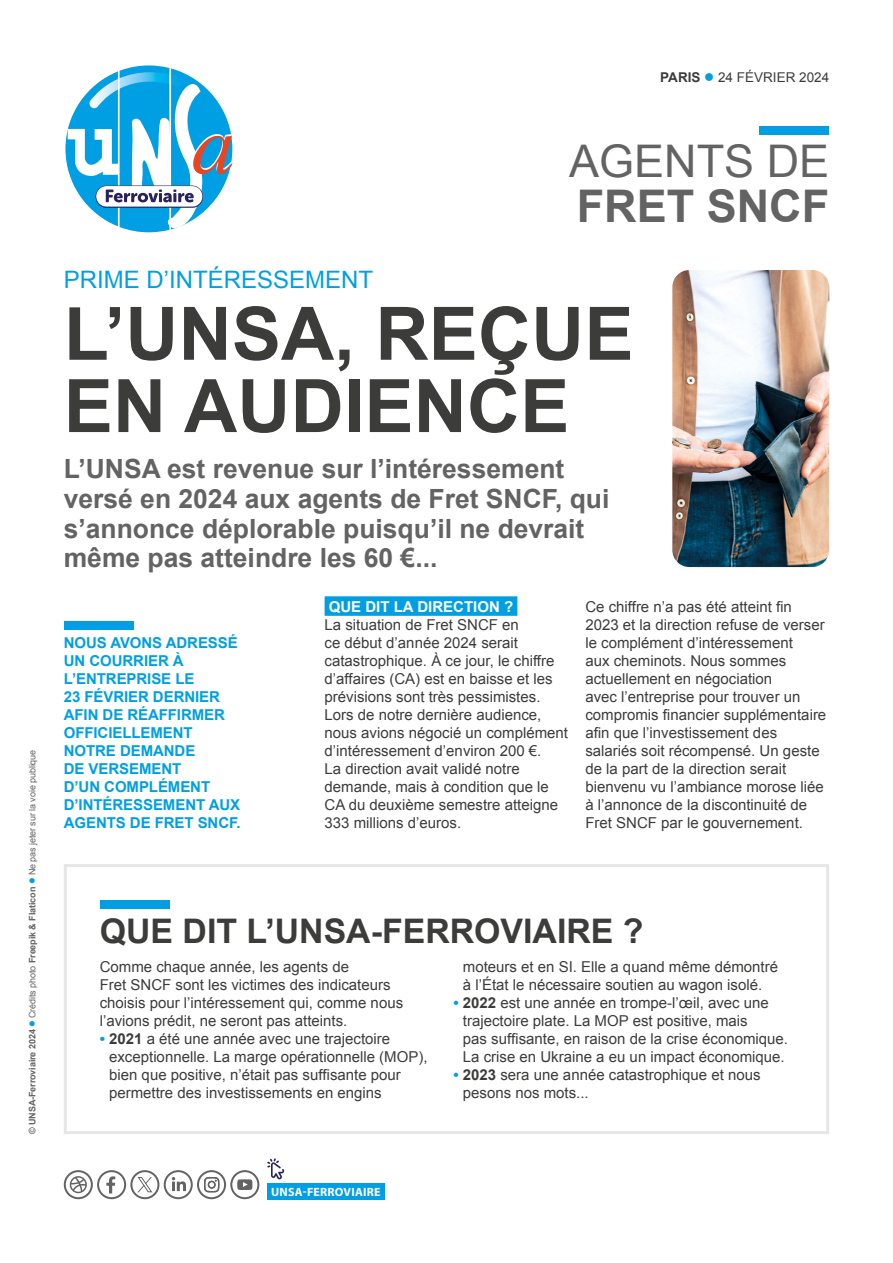
<style>
.page{position:relative;width:893px;height:1263px;background:#fff}
.page>*{position:absolute;margin:0;border:0;box-sizing:border-box;transform-origin:0 0}
.t1{font:700 73.8px/72.3px "Arial";color:#3c3c3b}
.t2{font:45px "Arial";color:#646363}
.t3{font:700 45px "Arial";color:#646363}
.t4{font:700 33.9px "Arial";color:#3c3c3b}
.t5{font:700 26.4px/29.5px "Arial";color:#646363}
.t6{font:24px "Arial";color:#009fe3}
.t7{font:15px/18px "Arial";color:#3c3c3b}
.t8{font:700 15px/18px "Arial";letter-spacing:-.005em;color:#009fe3}
.t9{font:700 15px "Arial";color:#fff}
.t10{font:13.5px "Arial";color:#3c3c3b}
.t11{font:700 12px "Myriad Pro";letter-spacing:.02em;color:#fff}
.t12{font:9px "Arial";letter-spacing:-.01em;color:#646363}
.s1{font-weight:700}
.s2{color:#009fe3}
.s3{font-weight:700;color:#009fe3}
</style>
<div class="page">
<svg style="left:65px;top:65px;width:168px;height:168px"></svg>
<div style="left:759px;top:126px;width:70px;height:8px;background:#009fe3"></div>
<div style="left:325px;top:596px;width:192px;height:20px;background:#009fe3"></div>
<div style="left:267px;top:1183px;width:118px;height:16px;background:#009fe3"></div>
<svg style="left:267px;top:1158px;width:17px;height:22px"></svg>
<svg style="left:64px;top:1170px;width:195px;height:29px"></svg>
<div style="left:64px;top:622px;width:70px;height:8px;background:#009fe3"></div>
<div style="left:64px;top:864px;width:765px;height:270px;border:3px solid #e6e6e6"></div>
<div style="left:100px;top:900px;width:70px;height:8px;background:#009fe3"></div>
<img style="left:672px;top:270px;width:157px;height:297px">
<p class="t12" style="left:26px;top:1134px;width:386px;rotate:-90deg"><span class="s1">© UNSA-Ferroviaire 2024</span> <span class="s2">●</span> Crédits photo <span class="s1">Freepik &amp; Flaticon</span> <span class="s2">●</span> Ne pas jeter sur la voie publique</p>
<p class="t10" style="left:660px;top:69px;width:170px"><span class="s1">PARIS</span> <span class="s2">●</span> 24 FÉVRIER 2024</p>
<h2 class="t2" style="left:569px;top:131px;width:262px">AGENTS DE</h2>
<h2 class="t3" style="left:577px;top:176px;width:254px">FRET SNCF</h2>
<h3 class="t6" style="left:64px;top:263px;width:311px">PRIME D’INTÉRESSEMENT</h3>
<h1 class="t1" style="left:64px;top:300px;width:571px">L’UNSA, REÇUE<br>EN AUDIENCE</h1>
<h3 class="t5" style="left:64px;top:455px;width:547px">L’UNSA est revenue sur l’intéressement versé en 2024 aux agents de Fret SNCF, qui s’annonce déplorable puisqu’il ne devrait même pas atteindre les 60 €...</h3>
<p class="t8" style="left:64px;top:634px;width:178px">NOUS AVONS ADRESSÉ<br>UN COURRIER À<br>L’ENTREPRISE LE<br>23 FÉVRIER DERNIER<br>AFIN DE RÉAFFIRMER<br>OFFICIELLEMENT<br>NOTRE DEMANDE<br>DE VERSEMENT<br>D’UN COMPLÉMENT<br>D’INTÉRESSEMENT AUX<br>AGENTS DE FRET SNCF.</p>
<p class="t9" style="left:329px;top:597px;width:186px">QUE DIT LA DIRECTION ?</p>
<p class="t7" style="left:325px;top:616px;width:245px">La situation de Fret SNCF en<br>ce début d’année 2024 serait catastrophique. À ce jour, le chiffre d’affaires (CA) est en baisse et les prévisions sont très pessimistes.<br>Lors de notre dernière audience, nous avions négocié un complément d’intéressement d’environ 200 €.<br>La direction avait validé notre demande, mais à condition que le<br>CA du deuxième semestre atteigne<br>333 millions d’euros.</p>
<p class="t7" style="left:585px;top:598px;width:242px">Ce chiffre n’a pas été atteint fin<br>2023 et la direction refuse de verser le complément d’intéressement<br>aux cheminots. Nous sommes actuellement en négociation<br>avec l’entreprise pour trouver un compromis financier supplémentaire afin que l’investissement des salariés soit récompensé. Un geste de la part de la direction serait bienvenu vu l’ambiance morose liée à l’annonce de la discontinuité de<br>Fret SNCF par le gouvernement.</p>
<h3 class="t4" style="left:100px;top:908px;width:545px">QUE DIT L’UNSA-FERROVIAIRE ?</h3>
<p class="t7" style="left:100px;top:958px;width:305px">Comme chaque année, les agents de<br>Fret SNCF sont les victimes des indicateurs choisis pour l’intéressement qui, comme nous l’avions prédit, ne seront pas atteints.</p>
<p class="t7" style="left:109px;top:1030px;width:320px;text-indent:-9px"><span class="s3">•</span> <span class="s1">2021</span> a été une année avec une trajectoire exceptionnelle. La marge opérationnelle (MOP), bien que positive, n’était pas suffisante pour permettre des investissements en engins</p>
<p class="t7" style="left:463px;top:958px;width:317px">moteurs et en SI. Elle a quand même démontré à l’État le nécessaire soutien au wagon isolé.</p>
<p class="t7" style="left:463px;top:994px;width:327px;text-indent:-9px"><span class="s3">•</span> <span class="s1">2022</span> est une année en trompe-l’œil, avec une trajectoire plate. La MOP est positive, mais<br>pas suffisante, en raison de la crise économique.<br>La crise en Ukraine a eu un impact économique.</p>
<p class="t7" style="left:463px;top:1066px;width:299px;text-indent:-9px"><span class="s3">•</span> <span class="s1">2023</span> sera une année catastrophique et nous pesons nos mots...</p>
<p class="t11" style="left:271px;top:1184px;width:111px">UNSA-FERROVIAIRE</p>
</div>
